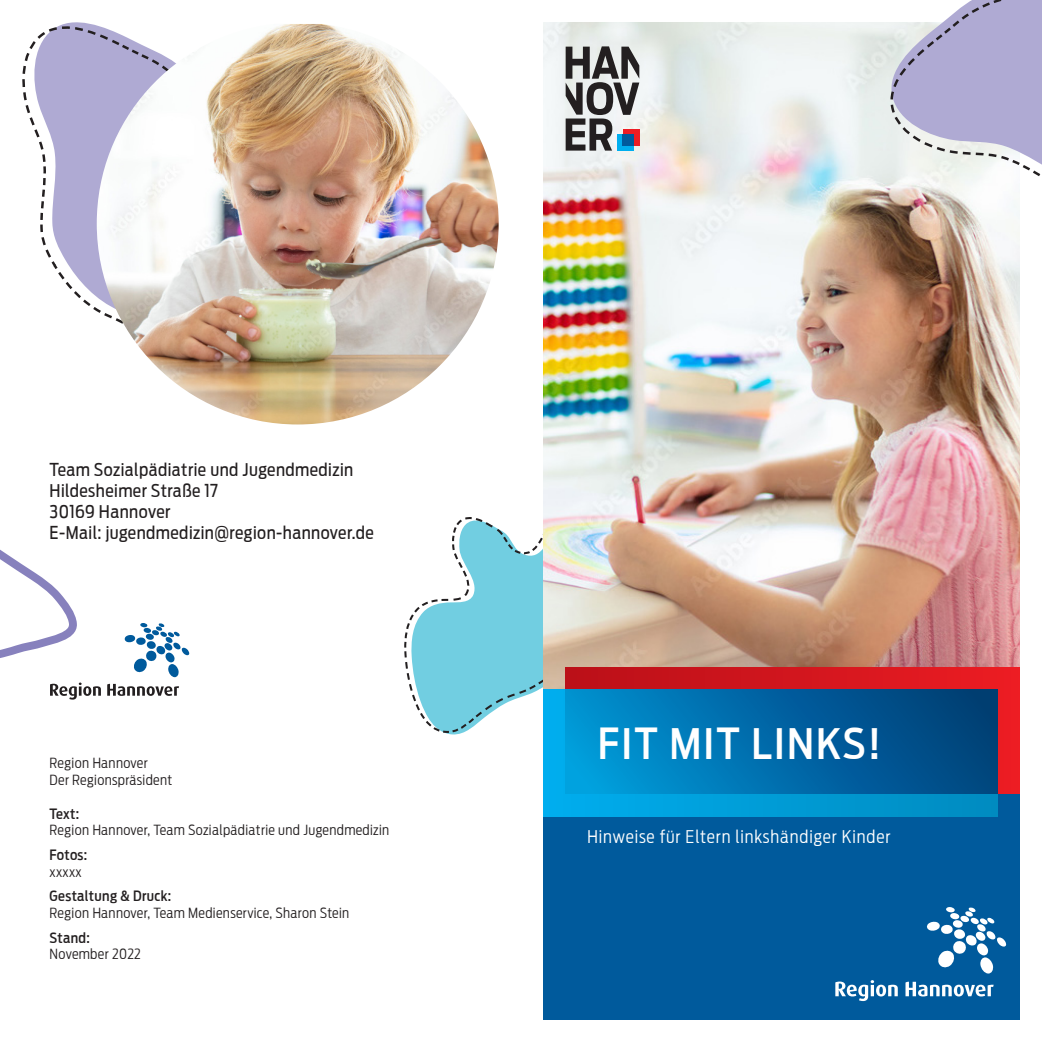
<style>
.page{position:relative;width:1042px;height:1042px;background:#fff}
.page>*{position:absolute;margin:0;border:0;box-sizing:border-box;transform-origin:0 0}
.t1{font:500 42px "Antenna Cond";letter-spacing:.05em;color:#fff}
.t2{font:17.5px/21px "Antenna Cond";letter-spacing:.025em;color:#231f20}
.t3{font:300 17.5px "Antenna Cond";letter-spacing:.05em;color:#fff}
.t4{font:300 14px/16.8px "Antenna Cond";letter-spacing:.025em;color:#231f20}
.t5{font:500 14px "Antenna Cond";letter-spacing:.025em;color:#231f20}
</style>
<div class="page">
<svg style="left:22px;top:65px;width:2px;height:33px"></svg>
<svg style="left:48px;top:23px;width:49px;height:7px"></svg>
<svg style="left:24px;top:30px;width:73px;height:282px"></svg>
<svg style="left:404px;top:517px;width:139px;height:217px"></svg>
<img style="left:543px;top:22px;width:476px;height:668px">
<img style="left:97px;top:24px;width:402px;height:400px">
<svg style="left:886px;top:0;width:156px;height:197px"></svg>
<div style="left:543px;top:775px;width:476px;height:244px;background:#005a9c"></div>
<svg style="left:566px;top:667px;width:453px;height:127px;background:#ce1923"></svg>
<div style="left:543px;top:690px;width:454px;height:126px;background:linear-gradient(to right,#00adee,#008bbf)"></div>
<div style="left:566px;top:690px;width:431px;height:104px;background:linear-gradient(to right,#0099d9,#003b75)"></div>
<svg style="left:566px;top:46px;width:73px;height:105px;background:#87888a"></svg>
<svg style="left:835px;top:980px;width:63px;height:21px"></svg>
<svg style="left:905px;top:981px;width:88px;height:15px"></svg>
<svg style="left:926px;top:907px;width:80px;height:66px"></svg>
<svg style="left:0;top:549px;width:101px;height:151px"></svg>
<svg style="left:107px;top:684px;width:72px;height:12px"></svg>
<svg style="left:124px;top:623px;width:65px;height:54px"></svg>
<p class="t2" style="left:50px;top:459px;width:326px">Team Sozialpädiatrie und Jugendmedizin<br>Hildesheimer Straße 17<br>30169 Hannover<br>E-Mail: jugendmedizin@region-hannover.de</p>
<p class="t4" style="left:50px;top:754px;width:124px">Region Hannover<br>Der Regionspräsident</p>
<p class="t5" style="left:50px;top:805px;width:31px">Text:</p>
<p class="t4" style="left:50px;top:822px;width:341px">Region Hannover, Team Sozialpädiatrie und Jugendmedizin</p>
<p class="t5" style="left:50px;top:846px;width:39px">Fotos:</p>
<p class="t4" style="left:50px;top:863px;width:33px">xxxxx</p>
<p class="t5" style="left:50px;top:888px;width:123px">Gestaltung &amp; Druck:</p>
<p class="t4" style="left:50px;top:904px;width:301px">Region Hannover, Team Medienservice, Sharon Stein</p>
<p class="t5" style="left:50px;top:929px;width:42px">Stand:</p>
<p class="t4" style="left:50px;top:946px;width:93px">November 2022</p>
<h1 class="t1" style="left:598px;top:719px;width:285px">FIT MIT LINKS!</h1>
<p class="t3" style="left:587px;top:826px;width:305px">Hinweise für Eltern linkshändiger Kinder</p>
</div>
